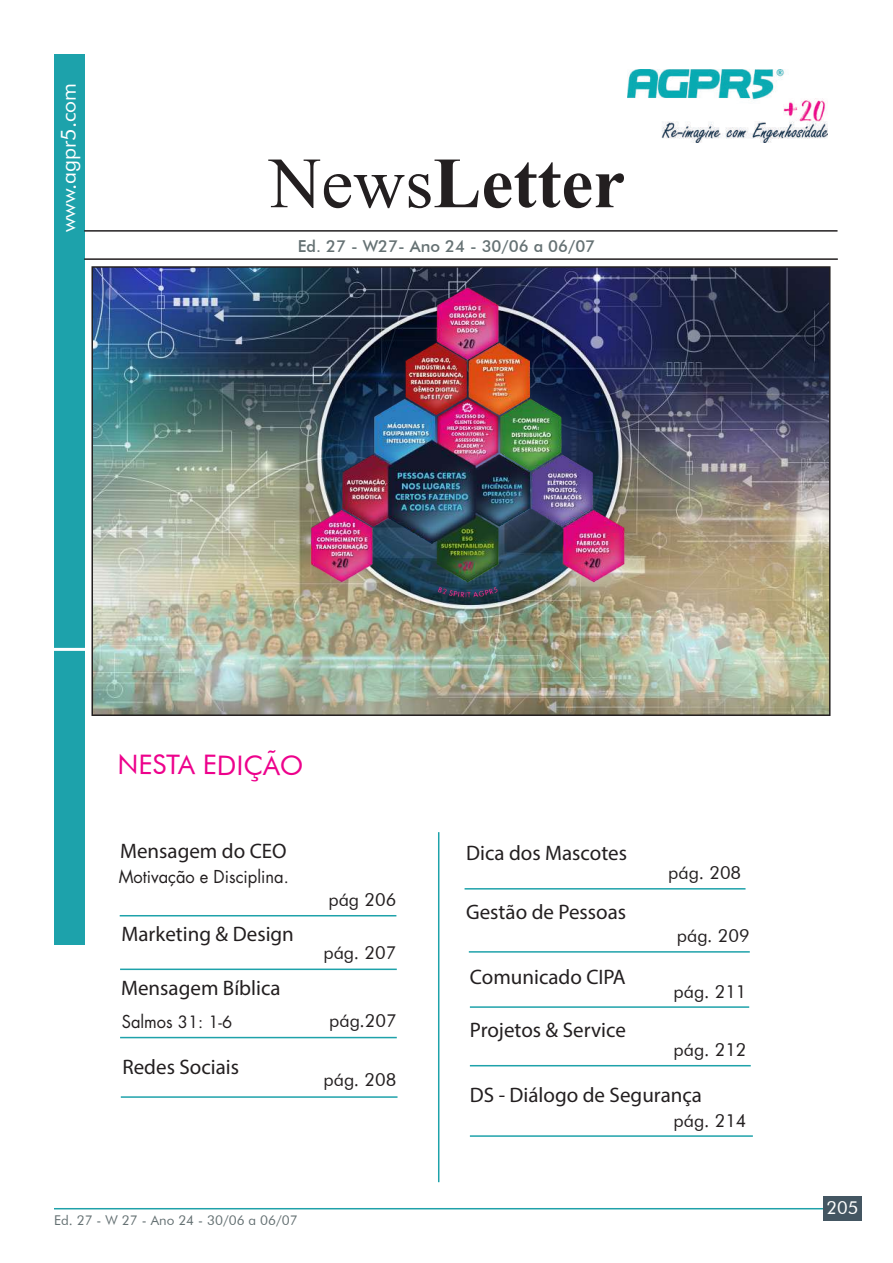
<style>
.page{position:relative;width:893px;height:1263px;background:#fff}
.page>*{position:absolute;margin:0;border:0;box-sizing:border-box;transform-origin:0 0}
.t1{font:700 72px "Times New Roman";color:#231f20}
.t2{font:27px "Futura BT";color:#ed028c}
.t3{font:21px "Myriad Pro";color:#231f20}
.t4{font:21px "Futura BT";color:#fff}
.t5{font:18px "Futura BT";color:#231f20}
.t6{font:18px "Futura BT";color:#fff}
.t7{font:17.4px "Futura";color:#231f20;scale:.95 1}
.t8{font:500 16.5px "Futura BT";color:#657173}
.t9{font:13.5px "Futura BT";color:#657173}
.s1{font-weight:400}
.s2{font-size:16.5px}
</style>
<div class="page">
<div style="left:823px;top:1197px;width:39px;height:24px;background:#445662"></div>
<div style="left:54px;top:54px;width:30px;height:890px;background:#1da2ab"></div>
<img style="left:627px;top:69px;width:200px;height:73px">
<hr style="left:120px;top:915px;width:276px;height:1px;background:#1ea2aa">
<hr style="left:120px;top:1037px;width:277px;height:1px;background:#1ea2aa">
<hr style="left:120px;top:968px;width:277px;height:2px;background:#1ea2aa">
<hr style="left:465px;top:888px;width:280px;height:1px;background:#1ea2aa">
<hr style="left:469px;top:951px;width:281px;height:2px;background:#1ea2aa">
<hr style="left:121px;top:1096px;width:276px;height:2px;background:#1ea2aa">
<hr style="left:470px;top:1006px;width:279px;height:2px;background:#1ea2aa">
<hr style="left:470px;top:1065px;width:281px;height:1px;background:#1ea2aa">
<hr style="left:470px;top:1135px;width:283px;height:2px;background:#1ea2aa">
<hr style="left:84px;top:230px;width:753px;height:2px;background:#231f20">
<hr style="left:84px;top:258px;width:754px;height:2px;background:#231f20">
<hr style="left:438px;top:832px;width:1px;height:350px;background:#1ea2aa">
<hr style="left:50px;top:648px;width:56px;height:3px;background:#fff">
<img style="left:94px;top:269px;width:733px;height:444px">
<div style="left:91px;top:266px;width:739px;height:450px;border:2px solid #231f20"></div>
<img style="left:305px;top:274px;width:330px;height:330px">
<hr style="left:54px;top:1208px;width:769px;height:1px;background:#1fa1a9">
<p class="t4" style="left:56px;top:232px;width:151px;rotate:-90deg">www.agpr5.com</p>
<h1 class="t1" style="left:269px;top:131px;width:357px"><span class="s1">News</span>Letter</h1>
<p class="t8" style="left:298px;top:236px;width:299px">Ed. 27 - W27- Ano 24 - 30/06 a 06/07</p>
<p class="t2" style="left:118px;top:747px;width:187px;rotate:1deg">NESTA EDIÇÃO</p>
<p class="t3" style="left:120px;top:838px;width:168px">Mensagem do CEO</p>
<p class="t7" style="left:119px;top:865px;width:180px">Motivação e Disciplina.</p>
<p class="t3" style="left:121px;top:921px;width:174px">Marketing &amp; Design</p>
<p class="t3" style="left:121px;top:975px;width:161px">Mensagem Bíblica</p>
<p class="t7" style="left:122px;top:1009px;width:118px">Salmos <span class="s2">31: 1-6</span></p>
<p class="t3" style="left:122px;top:1054px;width:118px">Redes Sociais</p>
<p class="t5" style="left:328px;top:889px;width:69px">pág 206</p>
<p class="t5" style="left:323px;top:942px;width:74px">pág. 207</p>
<p class="t5" style="left:329px;top:1010px;width:69px">pág.207</p>
<p class="t5" style="left:323px;top:1069px;width:74px">pág. 208</p>
<p class="t9" style="left:54px;top:1212px;width:245px">Ed. 27 - W 27 - Ano 24 - 30/06 a 06/07</p>
<p class="t3" style="left:466px;top:839px;width:162px">Dica dos Mascotes</p>
<p class="t3" style="left:466px;top:899px;width:162px">Gestão de Pessoas</p>
<p class="t3" style="left:470px;top:964px;width:157px">Comunicado CIPA</p>
<p class="t3" style="left:470px;top:1017px;width:158px">Projetos &amp; Service</p>
<p class="t5" style="left:668px;top:862px;width:74px">pág. 208</p>
<p class="t5" style="left:677px;top:925px;width:74px">pág. 209</p>
<p class="t5" style="left:674px;top:980px;width:74px">pág. 211</p>
<p class="t5" style="left:674px;top:1039px;width:74px">pág. 212</p>
<p class="t3" style="left:470px;top:1082px;width:234px">DS - Diálogo de Segurança</p>
<p class="t5" style="left:674px;top:1109px;width:74px">pág. 214</p>
<p class="t6" style="left:826px;top:1197px;width:33px">205</p>
</div>
